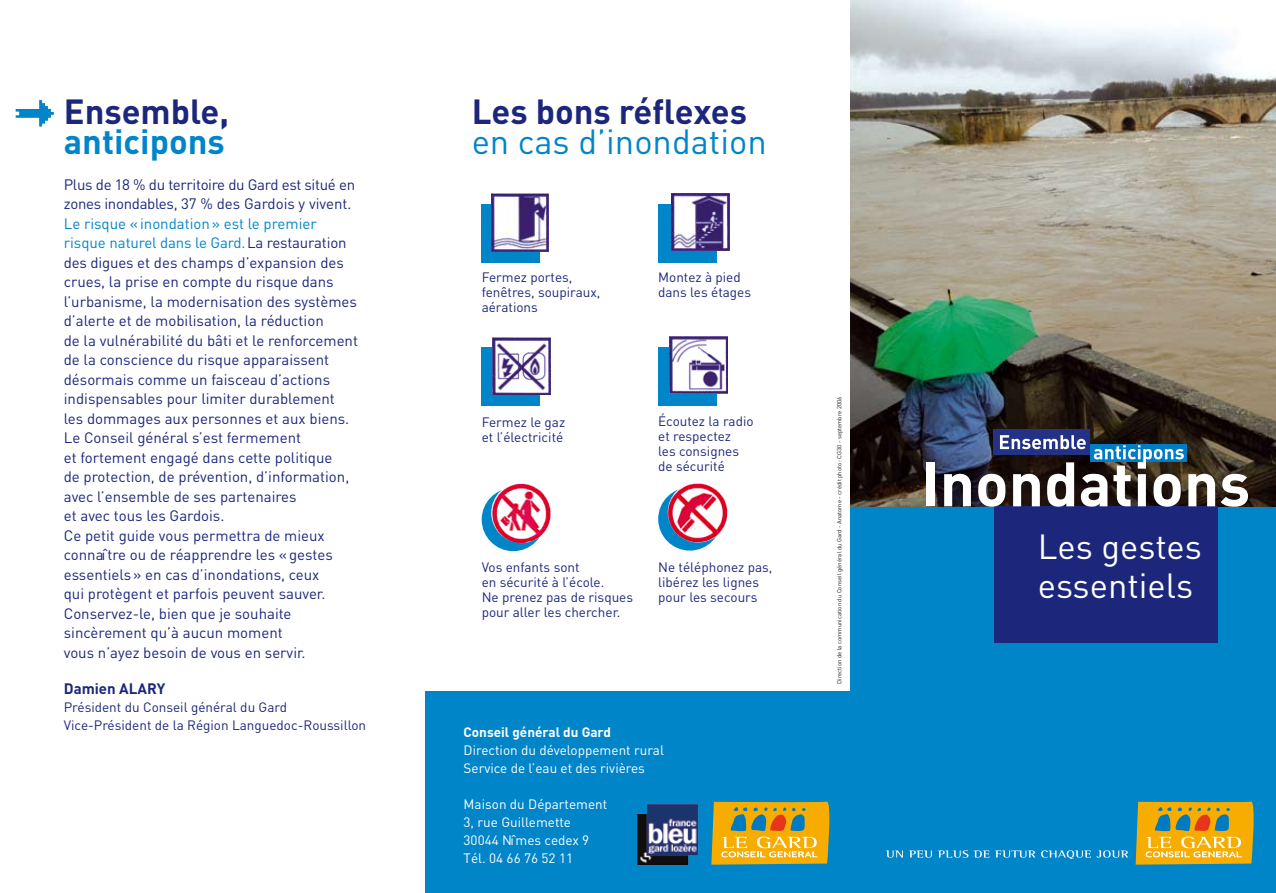
<style>
.page{position:relative;width:1276px;height:893px;background:#fff}
.page>*{position:absolute;margin:0;border:0;box-sizing:border-box;transform-origin:0 0}
.t1{font:700 61.8px "DIN";color:#fff}
.t2{font:51.15px "Fleches Left Right";color:#0085c9}
.t3{font:700 34.5px "DIN";color:#1c277b}
.t4{font:34.5px/39px "DIN";color:#fff}
.t5{font:34.5px "DIN";color:#0085c9}
.t6{font:700 34.5px "DIN";color:#0085c9}
.t7{font:15px/19.5px "DIN";color:#1c277b}
.t8{font:15px/19.5px "DIN";letter-spacing:-.02em;color:#1c277b}
.t9{font:700 15px "DIN";color:#1c277b}
.t10{font:13.5px/15px "DIN";color:#1c277b}
.t11{font:13.5px/18px "DIN";color:#fff}
.t12{font:700 13.5px "DIN";color:#fff}
.t13{font:6px "DIN";color:#1b1c20}
.s1{color:#0085c9}
</style>
<div class="page">
<img style="left:850px;top:0;width:426px;height:507px">
<div style="left:850px;top:507px;width:426px;height:386px;background:#0085c9"></div>
<div style="left:994px;top:507px;width:223px;height:136px;background:#1c277b"></div>
<div style="left:425px;top:692px;width:425px;height:201px;background:#0085c9"></div>
<img style="left:637px;top:804px;width:61px;height:61px">
<svg style="left:711px;top:801px;width:119px;height:64px;background:#d4a92f"></svg>
<div style="left:482px;top:205px;width:58px;height:58px;background:#0085c9"></div>
<img style="left:491px;top:194px;width:58px;height:57px">
<div style="left:482px;top:348px;width:58px;height:58px;background:#0085c9"></div>
<img style="left:493px;top:337px;width:57px;height:57px">
<div style="left:482px;top:488px;width:63px;height:63px;background:#0085c9;border-radius:50%"></div>
<img style="left:491px;top:484px;width:60px;height:59px;border-radius:50%">
<div style="left:658px;top:204px;width:58px;height:58px;background:#0085c9"></div>
<img style="left:672px;top:193px;width:57px;height:58px">
<div style="left:658px;top:347px;width:58px;height:58px;background:#0085c9"></div>
<img style="left:670px;top:336px;width:57px;height:58px">
<svg style="left:658px;top:487px;width:63px;height:64px"></svg>
<img style="left:668px;top:483px;width:59px;height:59px;border-radius:50%">
<svg style="left:1135px;top:801px;width:119px;height:64px;background:#d4a92f"></svg>
<div style="left:993px;top:430px;width:97px;height:25px;background:#243285"></div>
<div style="left:1090px;top:445px;width:96px;height:17px;background:#007cc6"></div>
<svg style="left:1000px;top:435px;width:85px;height:14px"></svg>
<svg style="left:1094px;top:445px;width:89px;height:18px"></svg>
<svg style="left:885px;top:850px;width:18px;height:8px"></svg>
<svg style="left:909px;top:850px;width:80px;height:8px"></svg>
<svg style="left:995px;top:850px;width:40px;height:8px"></svg>
<svg style="left:1041px;top:850px;width:87px;height:9px"></svg>
<h2 class="t2" style="left:14px;top:86px;width:44px">f</h2>
<h3 class="t3" style="left:64px;top:89px;width:167px">Ensemble,</h3>
<h3 class="t6" style="left:64px;top:119px;width:162px">anticipons</h3>
<p class="t8" style="left:64px;top:174px;width:293px">Plus de 18 % du territoire du Gard est situé en zones inondables, 37 % des Gardois y vivent.</p>
<p class="t7" style="left:64px;top:213px;width:296px"><span class="s1">Le risque «inondation» est le premier risque naturel dans le Gard.</span>La restauration des digues et des champs d’expansion des crues, la prise en compte du risque dans l’urbanisme, la modernisation des systèmes d’alerte et de mobilisation, la réduction<br>de la vulnérabilité du bâti et le renforcement de la conscience du risque apparaissent désormais comme un faisceau d’actions indispensables pour limiter durablement les dommages aux personnes et aux biens.<br>Le Conseil général s’est fermement<br>et fortement engagé dans cette politique<br>de protection, de prévention, d’information, avec l’ensemble de ses partenaires<br>et avec tous les Gardois.<br>Ce petit guide vous permettra de mieux connaître ou de réapprendre les «gestes essentiels» en cas d’inondations, ceux<br>qui protègent et parfois peuvent sauver.<br>Conservez-le, bien que je souhaite sincèrement qu’à aucun moment<br>vous n’ayez besoin de vous en servir.</p>
<p class="t9" style="left:64px;top:678px;width:103px">Damien ALARY</p>
<p class="t10" style="left:64px;top:698px;width:304px;line-height:18px">Président du Conseil général du Gard<br>Vice-Président de la Région Languedoc-Roussillon</p>
<h3 class="t3" style="left:472px;top:89px;width:277px">Les bons réflexes</h3>
<h3 class="t5" style="left:472px;top:120px;width:297px">en cas d’inondation</h3>
<p class="t10" style="left:482px;top:269px;width:120px">Fermez portes, fenêtres, soupiraux, aérations</p>
<p class="t10" style="left:658px;top:269px;width:94px">Montez à pied dans les étages</p>
<p class="t10" style="left:482px;top:414px;width:85px">Fermez le gaz et l’électricité</p>
<p class="t10" style="left:658px;top:413px;width:97px">Écoutez la radio et respectez<br>les consignes de sécurité</p>
<p class="t10" style="left:482px;top:559px;width:153px">Vos enfants sont<br>en sécurité à l’école.<br>Ne prenez pas de risques pour aller les chercher.</p>
<p class="t10" style="left:658px;top:559px;width:116px">Ne téléphonez pas, libérez les lignes pour les secours</p>
<p class="t12" style="left:463px;top:724px;width:149px">Conseil général du Gard</p>
<p class="t11" style="left:463px;top:741px;width:202px">Direction du développement rural<br>Service de l’eau et des rivières</p>
<p class="t11" style="left:463px;top:795px;width:145px">Maison du Département<br>3, rue Guillemette<br>30044 Nîmes cedex 9<br>Tél. 04 66 76 52 11</p>
<p class="t13" style="left:835px;top:684px;width:289px;rotate:-90deg">Direction de la communication du Conseil général du Gard - Anatome - crédit photo: CG30 - septembre 2006</p>
<h1 class="t1" style="left:921px;top:444px;width:331px">Inondations</h1>
<h3 class="t4" style="left:1037px;top:526px;width:166px">Les gestes essentiels</h3>
</div>
